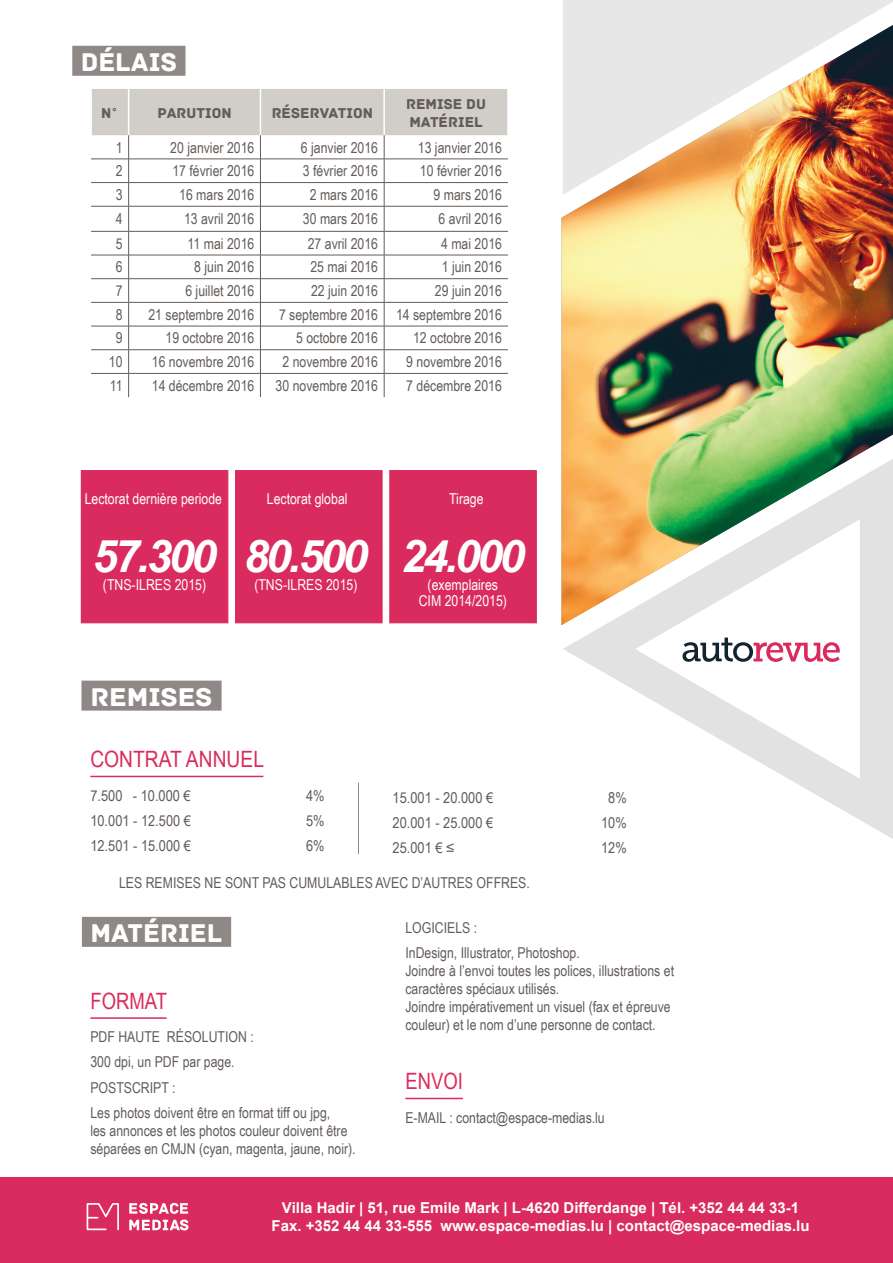
<style>
.page{position:relative;width:893px;height:1263px;background:#fff}
.page>*{position:absolute;margin:0;border:0;box-sizing:border-box;transform-origin:0 0}
.Style_de_paragraphe{font:italic 700 45px "Arial";letter-spacing:-.06em;color:#fff}
.Title_grey{font:27px "Archive";color:#fff}
.Title_grey-2{font:27px "Archive";color:#fff;scale:1.04 1}
.Title_fleche{font:22.5px "Arial Narrow";color:#da2b5e;scale:1.04 1}
.Title_fleche-2{font:22.5px "Arial Narrow";color:#da2b5e}
.Style_de_paragraphe-2{font:15px/18px "Arial Narrow";color:#635c58}
.TXT_Tableau{font:15px "Arial Narrow";color:#635c58}
.t1{font:700 15px/18px "Arial";color:#fff;text-align:center}
.Style_de_paragraphe-3{font:15px "Arial Narrow";color:#fff}
.Style_de_paragraphe-4{font:15px "Arial Narrow";color:#635c58;scale:1.04 1}
.title_tableau{font:15px/18px "Archive";color:#635c58}
</style>
<div class="page">
<svg style="left:563px;top:625px;width:330px;height:214px"></svg>
<div style="left:0;top:1178px;width:893px;height:85px;background:#da2b5e"></div>
<svg style="left:86px;top:1202px;width:102px;height:29px"></svg>
<div style="left:81px;top:681px;width:141px;height:30px;background:#8e8987"></div>
<hr style="left:90px;top:776px;width:173px;height:1px;background:#da2b5e">
<svg style="left:91px;top:89px;width:417px;height:308px"></svg>
<div style="left:72px;top:46px;width:113px;height:30px;background:#8e8987"></div>
<div style="left:82px;top:917px;width:149px;height:30px;background:#8e8987"></div>
<hr style="left:90px;top:1017px;width:77px;height:2px;background:#da2b5e">
<hr style="left:405px;top:1098px;width:58px;height:1px;background:#da2b5e">
<img style="left:561px;top:195px;width:332px;height:430px">
<svg style="left:563px;top:0;width:330px;height:195px;background:#dabeaa"></svg>
<hr style="left:358px;top:782px;width:1px;height:72px;background:#8e8987">
<svg style="left:635px;top:519px;width:225px;height:260px"></svg>
<svg style="left:682px;top:637px;width:158px;height:25px"></svg>
<div style="left:81px;top:470px;width:147px;height:153px;background:#da2b5e"></div>
<div style="left:389px;top:470px;width:148px;height:153px;background:#da2b5e;border:1px solid #da2b5e"></div>
<div style="left:235px;top:470px;width:148px;height:153px;background:#da2b5e;border:1px solid #da2b5e"></div>
<p class="Title_grey" style="left:81px;top:46px;width:98px">DÉLAIS</p>
<p class="title_tableau" style="left:101px;top:104px;width:19px">N˚</p>
<p class="title_tableau" style="left:157px;top:104px;width:76px">PARUTION</p>
<p class="title_tableau" style="left:272px;top:104px;width:103px">RÉSERVATION</p>
<p class="title_tableau" style="left:406px;top:95px;width:81px">REMISE DU<br>MATÉRIEL</p>
<p class="TXT_Tableau" style="left:116px;top:136px;width:8px">1</p>
<p class="TXT_Tableau" style="left:170px;top:136px;width:86px">20 janvier 2016</p>
<p class="TXT_Tableau" style="left:301px;top:136px;width:79px">6 janvier 2016</p>
<p class="TXT_Tableau" style="left:418px;top:136px;width:86px">13 janvier 2016</p>
<p class="TXT_Tableau" style="left:116px;top:160px;width:8px">2</p>
<p class="TXT_Tableau" style="left:172px;top:160px;width:84px">17 février 2016</p>
<p class="TXT_Tableau" style="left:303px;top:160px;width:77px">3 février 2016</p>
<p class="TXT_Tableau" style="left:420px;top:160px;width:84px">10 février 2016</p>
<p class="TXT_Tableau" style="left:116px;top:184px;width:8px">3</p>
<p class="TXT_Tableau" style="left:179px;top:184px;width:77px">16 mars 2016</p>
<p class="TXT_Tableau" style="left:310px;top:184px;width:70px">2 mars 2016</p>
<p class="TXT_Tableau" style="left:434px;top:184px;width:70px">9 mars 2016</p>
<p class="TXT_Tableau" style="left:116px;top:207px;width:8px">4</p>
<p class="TXT_Tableau" style="left:184px;top:207px;width:72px">13 avril 2016</p>
<p class="TXT_Tableau" style="left:303px;top:207px;width:77px">30 mars 2016</p>
<p class="TXT_Tableau" style="left:438px;top:207px;width:65px">6 avril 2016</p>
<p class="TXT_Tableau" style="left:116px;top:232px;width:8px">5</p>
<p class="TXT_Tableau" style="left:188px;top:232px;width:68px">11 mai 2016</p>
<p class="TXT_Tableau" style="left:308px;top:232px;width:72px">27 avril 2016</p>
<p class="TXT_Tableau" style="left:441px;top:232px;width:62px">4 mai 2016</p>
<p class="TXT_Tableau" style="left:116px;top:256px;width:8px">6</p>
<p class="TXT_Tableau" style="left:194px;top:256px;width:62px">8 juin 2016</p>
<p class="TXT_Tableau" style="left:310px;top:256px;width:69px">25 mai 2016</p>
<p class="TXT_Tableau" style="left:442px;top:256px;width:62px">1 juin 2016</p>
<p class="TXT_Tableau" style="left:116px;top:280px;width:8px">7</p>
<p class="TXT_Tableau" style="left:185px;top:280px;width:71px">6 juillet 2016</p>
<p class="TXT_Tableau" style="left:311px;top:280px;width:69px">22 juin 2016</p>
<p class="TXT_Tableau" style="left:435px;top:280px;width:69px">29 juin 2016</p>
<p class="TXT_Tableau" style="left:116px;top:303px;width:8px">8</p>
<p class="TXT_Tableau" style="left:148px;top:303px;width:107px">21 septembre 2016</p>
<p class="TXT_Tableau" style="left:279px;top:303px;width:101px">7 septembre 2016</p>
<p class="TXT_Tableau" style="left:396px;top:303px;width:107px">14 septembre 2016</p>
<p class="TXT_Tableau" style="left:116px;top:327px;width:8px">9</p>
<p class="TXT_Tableau" style="left:166px;top:327px;width:90px">19 octobre 2016</p>
<p class="TXT_Tableau" style="left:296px;top:327px;width:84px">5 octobre 2016</p>
<p class="TXT_Tableau" style="left:413px;top:327px;width:90px">12 octobre 2016</p>
<p class="TXT_Tableau" style="left:109px;top:351px;width:15px">10</p>
<p class="TXT_Tableau" style="left:152px;top:351px;width:104px">16 novembre 2016</p>
<p class="TXT_Tableau" style="left:282px;top:351px;width:97px">2 novembre 2016</p>
<p class="TXT_Tableau" style="left:406px;top:351px;width:97px">9 novembre 2016</p>
<p class="TXT_Tableau" style="left:110px;top:374px;width:14px">11</p>
<p class="TXT_Tableau" style="left:152px;top:374px;width:104px">14 décembre 2016</p>
<p class="TXT_Tableau" style="left:276px;top:374px;width:104px">30 novembre 2016</p>
<p class="TXT_Tableau" style="left:406px;top:374px;width:97px">7 décembre 2016</p>
<p class="Style_de_paragraphe-3" style="left:85px;top:488px;width:139px">Lectorat dernière periode</p>
<p class="Style_de_paragraphe" style="left:92px;top:526px;width:126px">57.300</p>
<p class="Style_de_paragraphe-3" style="left:103px;top:573px;width:105px">(TNS-ILRES 2015)</p>
<p class="Style_de_paragraphe-3" style="left:267px;top:488px;width:82px">Lectorat global</p>
<p class="Style_de_paragraphe" style="left:244px;top:526px;width:126px">80.500</p>
<p class="Style_de_paragraphe-3" style="left:254px;top:574px;width:105px">(TNS-ILRES 2015)</p>
<p class="Title_grey-2" style="left:90px;top:681px;width:119px">REMISES</p>
<p class="Style_de_paragraphe-3" style="left:449px;top:488px;width:36px">Tirage</p>
<p class="Style_de_paragraphe" style="left:401px;top:526px;width:126px">24.000</p>
<p class="Style_de_paragraphe-3" style="left:428px;top:573px;width:72px">(exemplaires</p>
<p class="Style_de_paragraphe-3" style="left:419px;top:589px;width:90px">CIM 2014/2015)</p>
<p class="Title_fleche" style="left:90px;top:743px;width:169px">CONTRAT ANNUEL</p>
<p class="Style_de_paragraphe-4" style="left:90px;top:784px;width:98px">7.500 - 10.000 €</p>
<p class="Style_de_paragraphe-4" style="left:306px;top:784px;width:19px">4%</p>
<p class="Style_de_paragraphe-4" style="left:90px;top:809px;width:98px">10.001 - 12.500 €</p>
<p class="Style_de_paragraphe-4" style="left:306px;top:809px;width:19px">5%</p>
<p class="Style_de_paragraphe-4" style="left:90px;top:835px;width:98px">12.501 - 15.000 €</p>
<p class="Style_de_paragraphe-4" style="left:306px;top:835px;width:19px">6%</p>
<p class="Style_de_paragraphe-4" style="left:393px;top:787px;width:98px">15.001 - 20.000 €</p>
<p class="Style_de_paragraphe-4" style="left:608px;top:787px;width:19px">8%</p>
<p class="Style_de_paragraphe-4" style="left:393px;top:812px;width:98px">20.001 - 25.000 €</p>
<p class="Style_de_paragraphe-4" style="left:601px;top:812px;width:26px">10%</p>
<p class="Style_de_paragraphe-4" style="left:393px;top:837px;width:61px">25.001 € ≤</p>
<p class="Style_de_paragraphe-4" style="left:601px;top:837px;width:26px">12%</p>
<p class="Style_de_paragraphe-2" style="left:119px;top:873px;width:412px">LES REMISES NE SONT PAS CUMULABLES AVEC D’AUTRES OFFRES.</p>
<p class="Title_grey" style="left:90px;top:917px;width:134px">MATÉRIEL</p>
<p class="Title_fleche-2" style="left:90px;top:984px;width:78px">FORMAT</p>
<p class="Style_de_paragraphe-2" style="left:90px;top:1027px;width:165px">PDF HAUTE RÉSOLUTION :</p>
<p class="Style_de_paragraphe-2" style="left:90px;top:1052px;width:146px">300 dpi, un PDF par page.</p>
<p class="Style_de_paragraphe-2" style="left:90px;top:1078px;width:87px">POSTSCRIPT :</p>
<p class="Style_de_paragraphe-2" style="left:90px;top:1103px;width:267px">Les photos doivent être en format tiff ou jpg,<br>les annonces et les photos couleur doivent être séparées en CMJN (cyan, magenta, jaune, noir).</p>
<p class="Style_de_paragraphe-2" style="left:405px;top:918px;width:73px">LOGICIELS :</p>
<p class="Style_de_paragraphe-2" style="left:405px;top:943px;width:270px">InDesign, Illustrator, Photoshop.<br>Joindre à l’envoi toutes les polices, illustrations et caractères spéciaux utilisés.<br>Joindre impérativement un visuel (fax et épreuve couleur) et le nom d’une personne de contact.</p>
<p class="Title_fleche-2" style="left:405px;top:1065px;width:59px">ENVOI</p>
<p class="Style_de_paragraphe-2" style="left:405px;top:1108px;width:201px">E-MAIL : contact@espace-medias.lu</p>
<p class="t1" style="left:271px;top:1199px;width:540px">Villa Hadir | 51, rue Emile Mark | L-4620 Differdange | Tél. +352 44 44 33-1<br>Fax. +352 44 44 33-555 www.espace-medias.lu | contact@espace-medias.lu</p>
</div>
